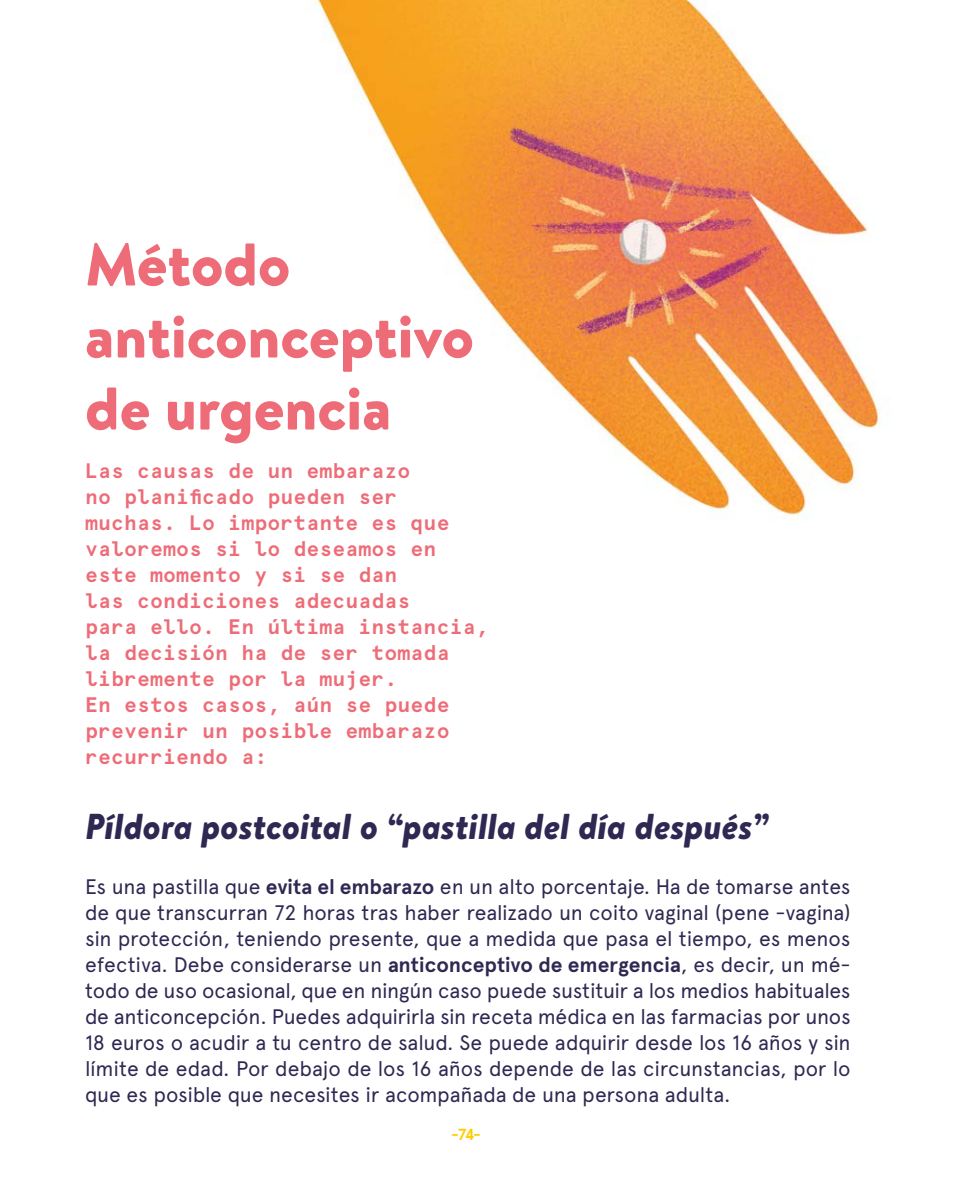
<style>
.page{position:relative;width:964px;height:1191px;background:#fff}
.page>*{position:absolute;margin:0;border:0;box-sizing:border-box;transform-origin:0 0}
.t1{font:900 60px/72px "Brandon Text";color:#ed6c77}
.t2{font:italic 900 36px "Brandon Text";color:#2f2852}
.t3{font:21px/26px "Apercu";letter-spacing:-.01em;color:#2f2852;text-align:justify}
.t4{font:700 21px/26px "Apercu Mono";color:#ed6c77}
.t5{font:700 16px "Apercu Mono";color:#fc0}
.s1{font-weight:700}
</style>
<div class="page">
<img style="left:314px;top:0;width:573px;height:520px">
<h1 class="t1" style="left:85px;top:227px;width:390px">Método anticonceptivo de urgencia</h1>
<p class="t4" style="left:85px;top:455px;width:405px">Las causas de un embarazo<br>no planificado pueden ser muchas. Lo importante es que valoremos si lo deseamos en este momento y si se dan<br>las condiciones adecuadas<br>para ello. En última instancia, la decisión ha de ser tomada libremente por la mujer.<br>En estos casos, aún se puede prevenir un posible embarazo recurriendo a:</p>
<h2 class="t2" style="left:85px;top:800px;width:685px">Píldora postcoital o “pastilla del día después”</h2>
<p class="t3" style="left:85px;top:873px;width:767px">Es una pastilla que <span class="s1">evita el embarazo</span> en un alto porcentaje. Ha de tomarse antes de que transcurran 72 horas tras haber realizado un coito vaginal (pene -vagina) sin protección, teniendo presente, que a medida que pasa el tiempo, es menos efectiva. Debe considerarse un <span class="s1">anticonceptivo de emergencia</span>, es decir, un mé&shy;todo de uso ocasional, que en ningún caso puede sustituir a los medios habituales de anticoncepción. Puedes adquirirla sin receta médica en las farmacias por unos 18 euros o acudir a tu centro de salud. Se puede adquirir desde los 16 años y sin límite de edad. Por debajo de los 16 años depende de las circunstancias, por lo que es posible que necesites ir acompañada de una persona adulta.</p>
<p class="t5" style="left:450px;top:1122px;width:33px">-74-</p>
</div>
